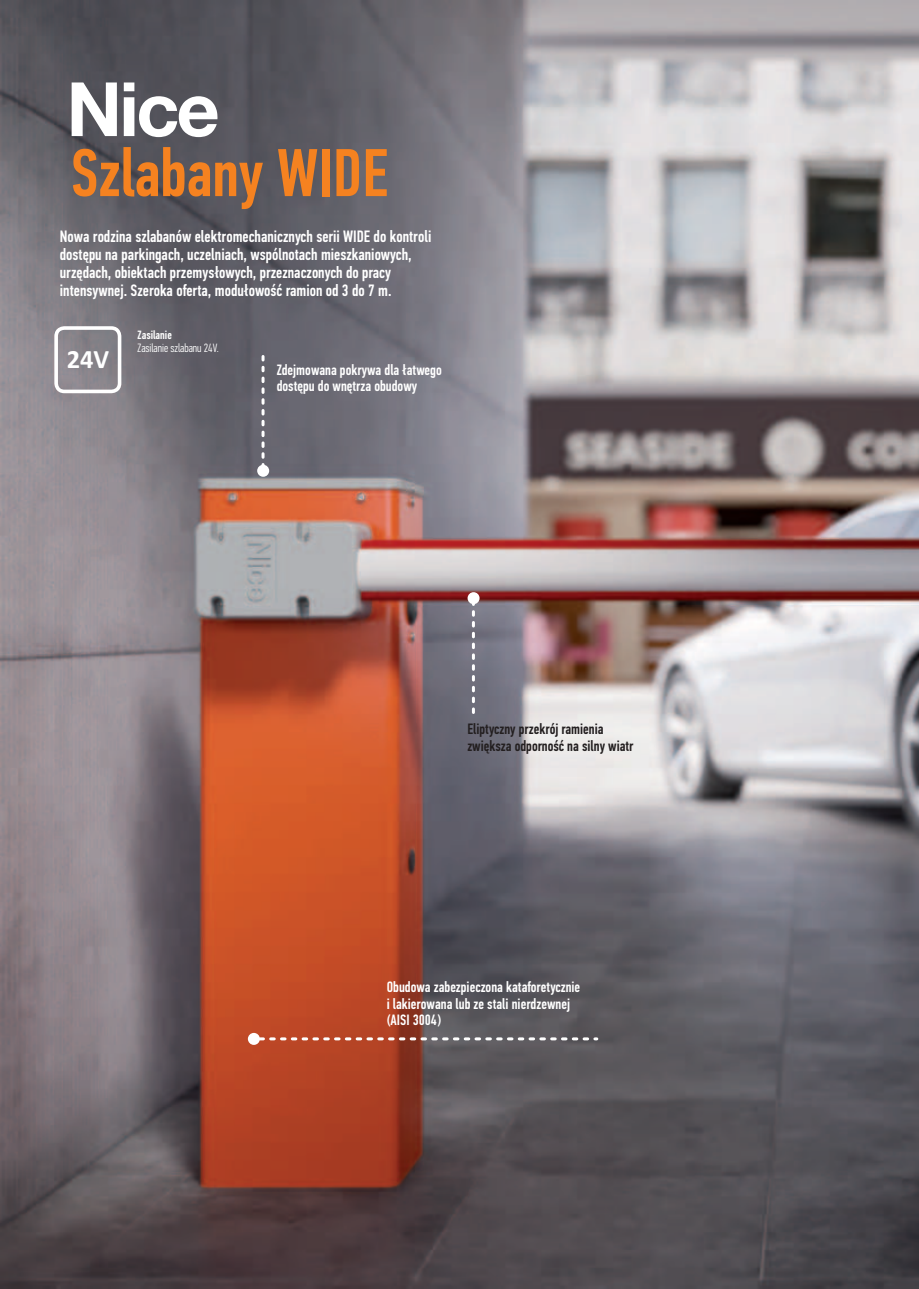
<style>
.page{position:relative;width:919px;height:1289px;background:#fff}
.page>*{position:absolute;margin:0;border:0;box-sizing:border-box;transform-origin:0 0}
.t1{font:700 75px "Helvetica Neue LT Pro";color:#fff}
.t2{font:67.5px "PF Din Text Comp Pro";color:#f58220}
.t3{font:700 26.4px "Calibri";color:#fff}
.t4{font:500 16.5px/18.1px "PF Din Text Comp Pro";color:#fff}
.t5{font:500 15px/16.5px "PF Din Text Comp Pro";color:#fff}
.t6{font:500 15px/16.5px "PF Din Text Comp Pro";color:#231f20}
.t7{font:300 12px "PF Din Text Comp Pro";color:#fff}
.t8{font:500 12px "PF Din Text Comp Pro";color:#fff}
</style>
<div class="page">
<img style="left:0;top:0;width:918px;height:1288px">
<div style="left:54px;top:326px;width:67px;height:67px;border:4px solid #fff;border-radius:8px"></div>
<svg style="left:472px;top:604px;width:3px;height:111px"></svg>
<svg style="left:261px;top:354px;width:3px;height:111px"></svg>
<div style="left:467px;top:592px;width:12px;height:12px;background:#fff;border-radius:50%"></div>
<div style="left:257px;top:465px;width:12px;height:12px;background:#fff;border-radius:50%"></div>
<svg style="left:260px;top:1037px;width:336px;height:3px"></svg>
<div style="left:248px;top:1032px;width:12px;height:12px;background:#fff;border-radius:50%"></div>
<h1 class="t1" style="left:66px;top:82px;width:155px">Nice</h1>
<h2 class="t2" style="left:71px;top:145px;width:319px">Szlabany WIDE</h2>
<p class="t4" style="left:60px;top:228px;width:373px">Nowa rodzina szlabanów elektromechanicznych serii WIDE do kontroli dostêpu na parkingach, uczelniach, wspólnotach mieszkaniowych, urzêdach, obiektach przemys³owych, przeznaczonych do pracy intensywnej. Szeroka oferta, modu³owoœæ ramion od 3 do 7 m.</p>
<p class="t8" style="left:138px;top:330px;width:36px">Zasilanie</p>
<p class="t7" style="left:138px;top:343px;width:82px">Zasilanie szlabanu 24V.</p>
<h3 class="t3" style="left:67px;top:348px;width:44px">24V</h3>
<p class="t5" style="left:277px;top:363px;width:167px">Zdejmowana pokrywa dla ³atwego dostêpu do wnêtrza obudowy</p>
<p class="t6" style="left:467px;top:722px;width:168px">Eliptyczny przekrój ramienia zwiêksza odpornoœæ na silny wiatr</p>
<p class="t5" style="left:387px;top:980px;width:195px">Obudowa zabezpieczona kataforetycznie i lakierowana lub ze stali nierdzewnej (AISI 3004)</p>
</div>
